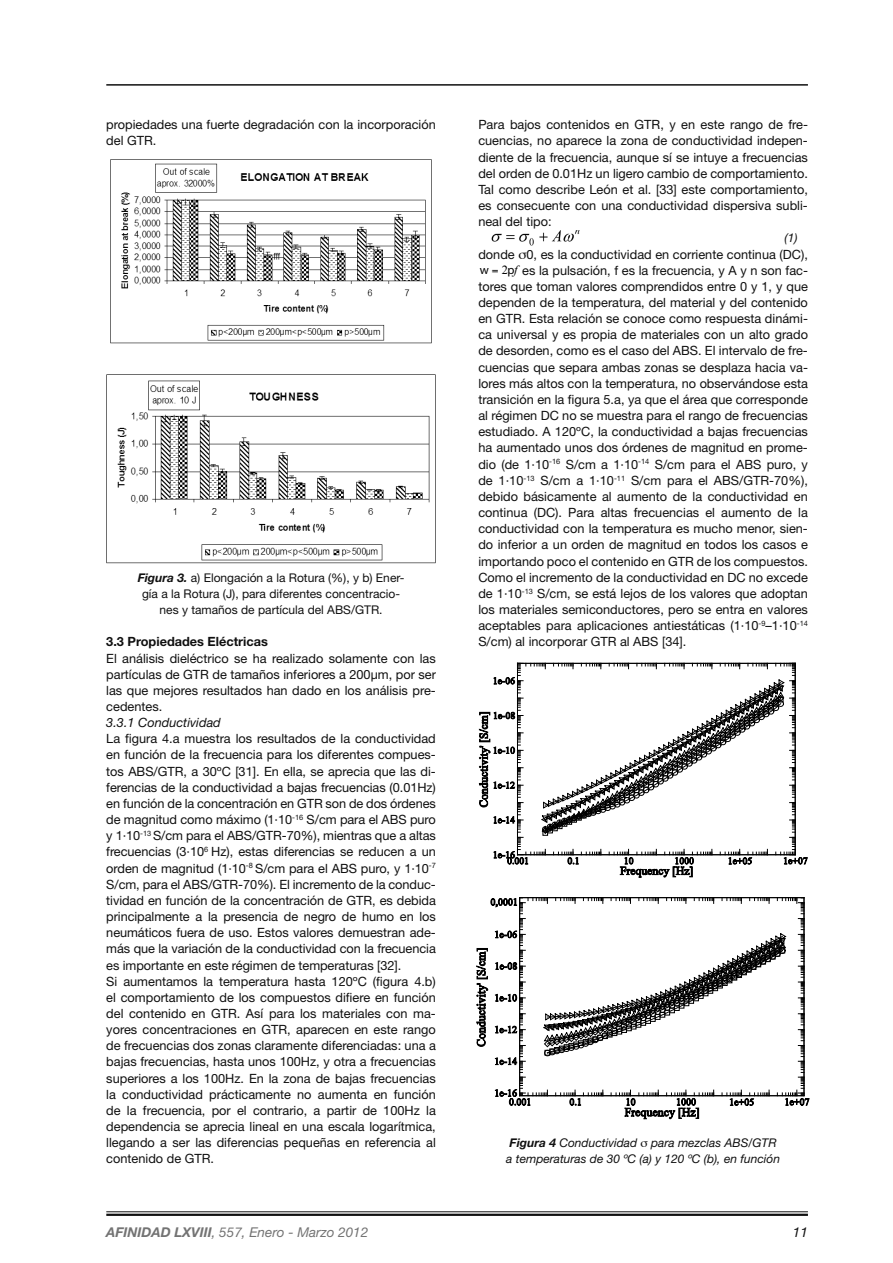
<style>
.page{position:relative;width:893px;height:1263px;background:#fff}
.page>*{position:absolute;margin:0;border:0;box-sizing:border-box;transform-origin:0 0}
.t1{font:italic 13.5px "Helvetica Neue LT Std";color:#737373}
.t2{font:italic 13.5px "Helvetica Neue LT Std";color:#101010}
.t3{font:12.75px/16.2px "Helvetica Neue LT Std";color:#101010;text-align:justify}
.t4{font:700 12.75px "Helvetica Neue LT Std";color:#101010}
.t5{font:italic 12.75px "Helvetica Neue LT Std";color:#101010}
.t6{font:12.3px "Myriad Pro";color:#000}
.t7{font:12px/16.2px "Helvetica Neue LT Std";color:#101010;text-align:center}
.t8{font:italic 12px/16.2px "Helvetica Neue LT Std";color:#101010}
.s1{font-weight:700;font-style:italic}
.s2{font-family:"Times New Roman";font-size:12.3px;color:#000}
.s3{font-family:"Myriad Pro";font-size:12.3px;color:#000}
.s4{font-family:"Times New Roman";font-style:italic;font-size:12.3px;color:#000}
.s5{font-weight:700}
</style>
<div class="page">
<hr style="left:106px;top:1211px;width:702px;height:1px;background:#101010">
<hr style="left:106px;top:1214px;width:702px;height:2px;background:#101010">
<hr style="left:106px;top:84px;width:702px;height:2px;background:#101010">
<img style="left:110px;top:159px;width:322px;height:185px">
<img style="left:106px;top:374px;width:330px;height:190px">
<img style="left:491px;top:230px;width:89px;height:16px">
<svg style="left:479px;top:663px;width:329px;height:215px"></svg>
<div style="left:517px;top:663px;width:278px;height:192px;border:1px solid #000"></div>
<svg style="left:476px;top:897px;width:334px;height:222px"></svg>
<div style="left:519px;top:897px;width:285px;height:199px;border:1px solid #000"></div>
<p class="t3" style="left:106px;top:116px;width:331px">propiedades una fuerte degradación con la incorporación del GTR.</p>
<p class="t7" style="left:138px;top:569px;width:268px"><span class="s1">Figura 3.</span> a) Elongación a la Rotura (%), y b) Ener&shy;gía a la Rotura (J), para diferentes concentracio&shy;nes y tamaños de partícula del ABS/GTR.</p>
<p class="t4" style="left:106px;top:634px;width:163px">3.3 Propiedades Eléctricas</p>
<p class="t3" style="left:106px;top:650px;width:331px">El análisis dieléctrico se ha realizado solamente con las partículas de GTR de tamaños inferiores a 200μm, por ser las que mejores resultados han dado en los análisis pre&shy;cedentes.</p>
<p class="t5" style="left:106px;top:715px;width:116px">3.3.1 Conductividad</p>
<p class="t3" style="left:106px;top:730px;width:331px;text-align:left">La figura 4.a muestra los resultados de la conductividad en función de la frecuencia para los diferentes compues&shy;tos ABS/GTR, a 30ºC [31]. En ella, se aprecia que las di&shy;ferencias de la conductividad a bajas frecuencias (0.01Hz) en función de la concentración en GTR son de dos órdenes de magnitud como máximo (1·10<sup>-16</sup> S/cm para el ABS puro y 1·10<sup>-13</sup> S/cm para el ABS/GTR-70%), mientras que a altas frecuencias (3·10<sup>6</sup> Hz), estas diferencias se reducen a un orden de magnitud (1·10<sup>-8</sup> S/cm para el ABS puro, y 1·10<sup>-7<br></sup>S/cm, para el ABS/GTR-70%). El incremento de la conduc&shy;tividad en función de la concentración de GTR, es debida principalmente a la presencia de negro de humo en los neumáticos fuera de uso. Estos valores demuestran ade&shy;más que la variación de la conductividad con la frecuencia es importante en este régimen de temperaturas [32].<br>Si aumentamos la temperatura hasta 120ºC (figura 4.b) el comportamiento de los compuestos difiere en función del contenido en GTR. Así para los materiales con ma&shy;yores concentraciones en GTR, aparecen en este rango de frecuencias dos zonas claramente diferenciadas: una a bajas frecuencias, hasta unos 100Hz, y otra a frecuencias superiores a los 100Hz. En la zona de bajas frecuencias la conductividad prácticamente no aumenta en función de la frecuencia, por el contrario, a partir de 100Hz la dependencia se aprecia lineal en una escala logarítmica, llegando a ser las diferencias pequeñas en referencia al contenido de GTR.</p>
<p class="t3" style="left:478px;top:116px;width:331px">Para bajos contenidos en GTR, y en este rango de fre&shy;cuencias, no aparece la zona de conductividad indepen&shy;diente de la frecuencia, aunque sí se intuye a frecuencias del orden de 0.01Hz un ligero cambio de comportamiento.<br>Tal como describe León et al. [33] este comportamiento, es consecuente con una conductividad dispersiva subli&shy;neal del tipo:</p>
<p class="t8" style="left:785px;top:230px;width:14px">(1)</p>
<p class="t3" style="left:478px;top:246px;width:331px;text-align:right">donde 0, es la conductividad en corriente continua (DC),<br><span class="s2">2</span><span class="s3">p</span><span class="s4">f</span> es la pulsación, f es la frecuencia, y A y n son fac-</p>
<p class="t6" style="left:480px;top:263px;width:11px">w</p>
<p class="t3" style="left:478px;top:278px;width:331px">tores que toman valores comprendidos entre 0 y 1, y que dependen de la temperatura, del material y del contenido en GTR. Esta relación se conoce como respuesta dinámi&shy;ca universal y es propia de materiales con un alto grado de desorden, como es el caso del ABS. El intervalo de fre&shy;cuencias que separa ambas zonas se desplaza hacia va&shy;lores más altos con la temperatura, no observándose esta transición en la figura 5.a, ya que el área que corresponde al régimen DC no se muestra para el rango de frecuencias estudiado. A 120ºC, la conductividad a bajas frecuencias ha aumentado unos dos órdenes de magnitud en prome&shy;dio (de 1·10<sup>-16</sup> S/cm a 1·10<sup>-14</sup> S/cm para el ABS puro, y de 1·10<sup>-13</sup> S/cm a 1·10<sup>-11</sup> S/cm para el ABS/GTR-70%), debido básicamente al aumento de la conductividad en continua (DC). Para altas frecuencias el aumento de la conductividad con la temperatura es mucho menor, sien&shy;do inferior a un orden de magnitud en todos los casos e importando poco el contenido en GTR de los compuestos.<br>Como el incremento de la conductividad en DC no excede de 1·10<sup>-13</sup> S/cm, se está lejos de los valores que adoptan los materiales semiconductores, pero se entra en valores aceptables para aplicaciones antiestáticas (1·10<sup>-9</sup>–1·10<sup>-14<br></sup>S/cm) al incorporar GTR al ABS [34].</p>
<p class="t8" style="left:506px;top:1135px;width:275px"><span class="s5">Figura 4</span> Conductividad para mezclas ABS/GTR a temperaturas de 30 ºC (a) y 120 ºC (b), en función</p>
<p class="t1" style="left:106px;top:1224px;width:263px"><span class="s5">Afinidad LXVIII</span>, 557, Enero - Marzo 2012</p>
<p class="t2" style="left:793px;top:1224px;width:17px">11</p>
</div>
